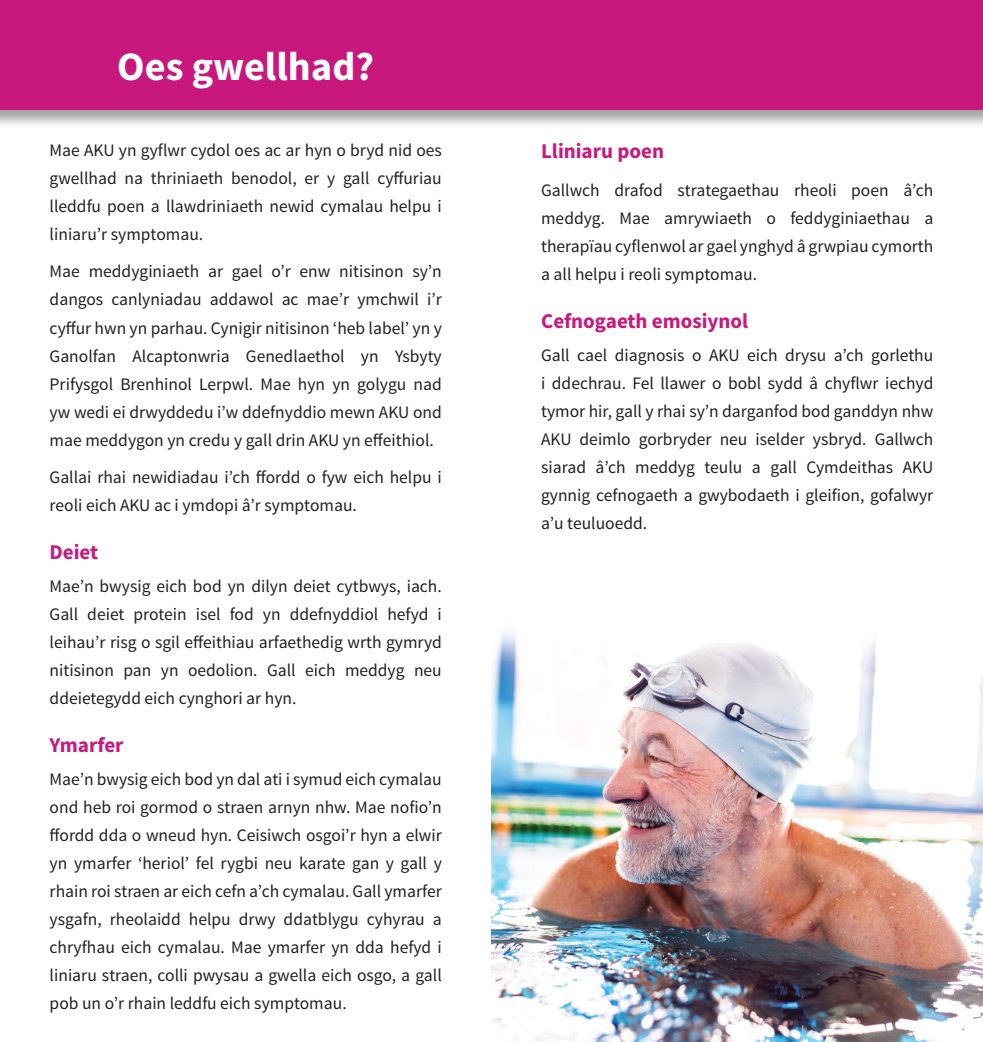
<style>
.page{position:relative;width:983px;height:1042px;background:#fff}
.page>*{position:absolute;margin:0;border:0;box-sizing:border-box;transform-origin:0 0}
.t1{font:700 40.25px "Source Sans Pro";color:#fff}
.t2{font:700 21px "Source Sans Pro";color:#c9187d}
.t3{font:17.5px/28px "Source Sans Pro";color:#231f20;text-align:justify}
</style>
<div class="page">
<div style="left:0;top:0;width:982px;height:128px;background:#231f20;opacity:.41"></div>
<div style="left:0;top:0;width:982px;height:109px;background:#c9187d"></div>
<img style="left:491px;top:631px;width:491px;height:411px">
<p class="t1" style="left:117px;top:41px;width:258px">Oes gwellhad?</p>
<p class="t3" style="left:50px;top:136px;width:393px">Mae AKU yn gyflwr cydol oes ac ar hyn o bryd nid oes gwellhad na thriniaeth benodol, er y gall cyffuriau lleddfu poen a llawdriniaeth newid cymalau helpu i liniaru’r symptomau.</p>
<p class="t3" style="left:50px;top:258px;width:393px">Mae meddyginiaeth ar gael o’r enw nitisinon sy’n dangos canlyniadau addawol ac mae’r ymchwil i’r cyffur hwn yn parhau. Cynigir nitisinon ‘heb label’ yn y Ganolfan Alcaptonwria Genedlaethol yn Ysbyty Prifysgol Brenhinol Lerpwl. Mae hyn yn golygu nad yw wedi ei drwyddedu i’w ddefnyddio mewn AKU ond mae meddygon yn credu y gall drin AKU yn effeithiol.</p>
<p class="t3" style="left:50px;top:464px;width:393px">Gallai rhai newidiadau i’ch ffordd o fyw eich helpu i reoli eich AKU ac i ymdopi â’r symptomau.</p>
<p class="t2" style="left:50px;top:539px;width:50px">Deiet</p>
<p class="t3" style="left:50px;top:573px;width:393px">Mae’n bwysig eich bod yn dilyn deiet cytbwys, iach.<br>Gall deiet protein isel fod yn ddefnyddiol hefyd i leihau’r risg o sgil effeithiau arfaethedig wrth gymryd nitisinon pan yn oedolion. Gall eich meddyg neu ddeietegydd eich cynghori ar hyn.</p>
<p class="t2" style="left:50px;top:732px;width:75px">Ymarfer</p>
<p class="t3" style="left:50px;top:765px;width:393px">Mae’n bwysig eich bod yn dal ati i symud eich cymalau ond heb roi gormod o straen arnyn nhw. Mae nofio’n ffordd dda o wneud hyn. Ceisiwch osgoi’r hyn a elwir yn ymarfer ‘heriol’ fel rygbi neu karate gan y gall y rhain roi straen ar eich cefn a’ch cymalau. Gall ymarfer ysgafn, rheolaidd helpu drwy ddatblygu cyhyrau a chryfhau eich cymalau. Mae ymarfer yn dda hefyd i liniaru straen, colli pwysau a gwella eich osgo, a gall pob un o’r rhain leddfu eich symptomau.</p>
<p class="t2" style="left:541px;top:138px;width:124px">Lliniaru poen</p>
<p class="t3" style="left:541px;top:177px;width:393px">Gallwch drafod strategaethau rheoli poen â’ch meddyg. Mae amrywiaeth o feddyginiaethau a therapïau cyflenwol ar gael ynghyd â grwpiau cymorth a all helpu i reoli symptomau.</p>
<p class="t2" style="left:541px;top:307px;width:208px">Cefnogaeth emosiynol</p>
<p class="t3" style="left:541px;top:341px;width:393px">Gall cael diagnosis o AKU eich drysu a’ch gorlethu i ddechrau. Fel llawer o bobl sydd â chyflwr iechyd tymor hir, gall y rhai sy’n darganfod bod ganddyn nhw AKU deimlo gorbryder neu iselder ysbryd. Gallwch siarad â’ch meddyg teulu a gall Cymdeithas AKU gynnig cefnogaeth a gwybodaeth i gleifion, gofalwyr a’u teuluoedd.</p>
</div>
